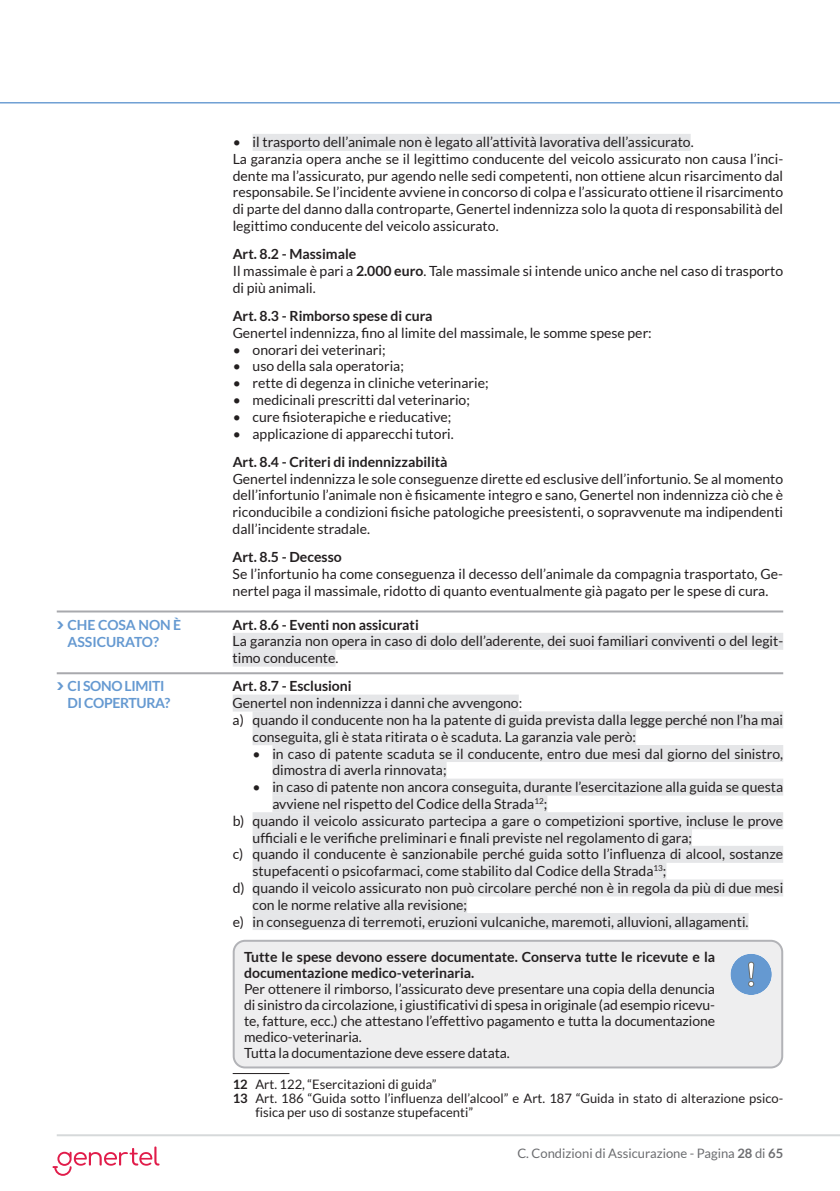
<style>
.page{position:relative;width:840px;height:1191px;background:#fff}
.page>*{position:absolute;margin:0;border:0;box-sizing:border-box;transform-origin:0 0}
.t1{font:14px/16.8px "Lato";color:#231f20}
.t2{font:700 14px/16px "Lato";color:#231f20}
.t3{font:700 14px/17px "Lato";letter-spacing:-.025em;color:#6599d1}
.t4{font:700 14px/17px "Lato";letter-spacing:-.005em;color:#6599d1}
.t5{font:13px "Lato";color:#231f20}
.t6{font:13px "Lato";color:#6c6d70}
.s1{font-weight:700}
</style>
<div class="page">
<hr style="left:57px;top:1134px;width:782px;height:2px;background:#d6d9da">
<hr style="left:0;top:102px;width:839px;height:1px;background:#6599d1">
<svg style="left:52px;top:1146px;width:107px;height:29px"></svg>
<div style="left:252px;top:134px;width:438px;height:17px;background:#e5e6e8"></div>
<hr style="left:57px;top:610px;width:725px;height:2px;background:#a8a9ad">
<div style="left:232px;top:633px;width:550px;height:17px;background:#e5e6e8"></div>
<div style="left:232px;top:649px;width:103px;height:17px;background:#e5e6e8"></div>
<hr style="left:57px;top:672px;width:725px;height:2px;background:#a8a9ad">
<div style="left:232px;top:694px;width:286px;height:17px;background:#e5e6e8"></div>
<div style="left:252px;top:711px;width:530px;height:17px;background:#e5e6e8"></div>
<div style="left:252px;top:728px;width:383px;height:17px;background:#e5e6e8"></div>
<div style="left:272px;top:745px;width:510px;height:17px;background:#e5e6e8"></div>
<div style="left:272px;top:762px;width:174px;height:17px;background:#e5e6e8"></div>
<div style="left:272px;top:778px;width:510px;height:17px;background:#e5e6e8"></div>
<div style="left:272px;top:795px;width:262px;height:17px;background:#e5e6e8"></div>
<div style="left:534px;top:795px;width:9px;height:17px;background:#e5e6e8"></div>
<hr style="left:543px;top:795px;width:4px;height:17px;background:#e5e6e8">
<div style="left:252px;top:812px;width:530px;height:17px;background:#e5e6e8"></div>
<div style="left:252px;top:829px;width:439px;height:17px;background:#e5e6e8"></div>
<div style="left:252px;top:846px;width:530px;height:17px;background:#e5e6e8"></div>
<div style="left:252px;top:862px;width:401px;height:17px;background:#e5e6e8"></div>
<div style="left:653px;top:862px;width:9px;height:17px;background:#e5e6e8"></div>
<hr style="left:662px;top:862px;width:4px;height:17px;background:#e5e6e8">
<div style="left:252px;top:879px;width:530px;height:17px;background:#e5e6e8"></div>
<div style="left:252px;top:896px;width:215px;height:17px;background:#e5e6e8"></div>
<div style="left:252px;top:913px;width:496px;height:17px;background:#e5e6e8"></div>
<hr style="left:232px;top:1073px;width:57px;height:1px;background:#231f20">
<div style="left:233px;top:940px;width:548px;height:127px;background:#eeeeef;border-radius:11px"></div>
<div style="left:232px;top:939px;width:550px;height:129px;border:2px solid #b2b3b7;border-radius:11px"></div>
<div style="left:730px;top:953px;width:41px;height:42px;background:#6599d1;border-radius:50%"></div>
<svg style="left:748px;top:961px;width:5px;height:26px"></svg>
<p class="t4" style="left:68px;top:616px;width:115px">CHE COSA NON È<br>ASSICURATO?</p>
<p class="t3" style="left:68px;top:677px;width:104px">CI SONO LIMITI<br>DI COPERTURA?</p>
<p class="t1" style="left:232px;top:134px;width:551px">• il trasporto dell’animale non è legato all’attività lavorativa dell’assicurato.<br>La garanzia opera anche se il legittimo conducente del veicolo assicurato non causa l’inci&shy;dente ma l’assicurato, pur agendo nelle sedi competenti, non ottiene alcun risarcimento dal responsabile. Se l’incidente avviene in concorso di colpa e l’assicurato ottiene il risarcimento di parte del danno dalla controparte, Genertel indennizza solo la quota di responsabilità del legittimo conducente del veicolo assicurato.</p>
<p class="t1" style="left:232px;top:246px;width:551px"><span class="s1">Art. 8.2 - Massimale<br></span>Il massimale è pari a <span class="s1">2.000 euro</span>. Tale massimale si intende unico anche nel caso di trasporto di più animali.</p>
<p class="t2" style="left:232px;top:308px;width:201px">Art. 8.3 - Rimborso spese di cura</p>
<p class="t1" style="left:232px;top:324px;width:420px">Genertel indennizza, fino al limite del massimale, le somme spese per:</p>
<p class="t1" style="left:232px;top:341px;width:154px">• onorari dei veterinari;</p>
<p class="t1" style="left:232px;top:358px;width:173px">• uso della sala operatoria;</p>
<p class="t1" style="left:232px;top:374px;width:257px">• rette di degenza in cliniche veterinarie;</p>
<p class="t1" style="left:232px;top:391px;width:238px">• medicinali prescritti dal veterinario;</p>
<p class="t1" style="left:232px;top:408px;width:220px">• cure fisioterapiche e rieducative;</p>
<p class="t1" style="left:232px;top:425px;width:222px">• applicazione di apparecchi tutori.</p>
<p class="t2" style="left:232px;top:453px;width:216px">Art. 8.4 - Criteri di indennizzabilità</p>
<p class="t1" style="left:232px;top:470px;width:551px;text-align:justify">Genertel indennizza le sole conseguenze dirette ed esclusive dell’infortunio. Se al momento dell’infortunio l’animale non è fisicamente integro e sano, Genertel non indennizza ciò che è riconducibile a condizioni fisiche patologiche preesistenti, o sopravvenute ma indipendenti dall’incidente stradale.</p>
<p class="t2" style="left:232px;top:549px;width:111px">Art. 8.5 - Decesso</p>
<p class="t1" style="left:232px;top:565px;width:551px">Se l’infortunio ha come conseguenza il decesso dell’animale da compagnia trasportato, Ge&shy;nertel paga il massimale, ridotto di quanto eventualmente già pagato per le spese di cura.</p>
<p class="t2" style="left:232px;top:616px;width:187px">Art. 8.6 - Eventi non assicurati</p>
<p class="t1" style="left:232px;top:633px;width:551px">La garanzia non opera in caso di dolo dell’aderente, dei suoi familiari conviventi o del legit&shy;timo conducente.</p>
<p class="t2" style="left:232px;top:678px;width:120px">Art. 8.7 - Esclusioni</p>
<p class="t1" style="left:232px;top:694px;width:291px">Genertel non indennizza i danni che avvengono:</p>
<p class="t1" style="left:232px;top:711px;width:551px">a) quando il conducente non ha la patente di guida prevista dalla legge perché non l’ha mai</p>
<p class="t1" style="left:252px;top:728px;width:385px">conseguita, gli è stata ritirata o è scaduta. La garanzia vale però:</p>
<p class="t1" style="left:272px;top:745px;width:512px;text-indent:-20px">• in caso di patente scaduta se il conducente, entro due mesi dal giorno del sinistro, dimostra di averla rinnovata;</p>
<p class="t1" style="left:252px;top:778px;width:532px">• in caso di patente non ancora conseguita, durante l’esercitazione alla guida se questa</p>
<p class="t1" style="left:272px;top:795px;width:276px">avviene nel rispetto del Codice della Strada<sup>12</sup>;</p>
<p class="t1" style="left:232px;top:812px;width:551px">b) quando il veicolo assicurato partecipa a gare o competizioni sportive, incluse le prove</p>
<p class="t1" style="left:252px;top:829px;width:440px">ufficiali e le verifiche preliminari e finali previste nel regolamento di gara;</p>
<p class="t1" style="left:232px;top:845px;width:551px">c) quando il conducente è sanzionabile perché guida sotto l’influenza di alcool, sostanze</p>
<p class="t1" style="left:252px;top:862px;width:415px">stupefacenti o psicofarmaci, come stabilito dal Codice della Strada<sup>13</sup>;</p>
<p class="t1" style="left:232px;top:879px;width:551px">d) quando il veicolo assicurato non può circolare perché non è in regola da più di due mesi</p>
<p class="t1" style="left:252px;top:896px;width:216px">con le norme relative alla revisione;</p>
<p class="t1" style="left:232px;top:913px;width:517px">e) in conseguenza di terremoti, eruzioni vulcaniche, maremoti, alluvioni, allagamenti.</p>
<p class="t2" style="left:244px;top:948px;width:472px">Tutte le spese devono essere documentate. Conserva tutte le ricevute e la documentazione medico-veterinaria.</p>
<p class="t1" style="left:244px;top:980px;width:472px;line-height:16px">Per ottenere il rimborso, l’assicurato deve presentare una copia della denuncia di sinistro da circolazione, i giustificativi di spesa in originale (ad esempio ricevu&shy;te, fatture, ecc.) che attestano l’effettivo pagamento e tutta la documentazione medico-veterinaria.<br>Tutta la documentazione deve essere datata.</p>
<p class="t5" style="left:232px;top:1077px;width:205px"><span class="s1">12</span> Art. 122, “Esercitazioni di guida”</p>
<p class="t5" style="left:232px;top:1091px;width:551px"><span class="s1">13</span> Art. 186 “Guida sotto l’influenza dell’alcool” e Art. 187 “Guida in stato di alterazione psico-</p>
<p class="t5" style="left:255px;top:1105px;width:219px">fisica per uso di sostanze stupefacenti”</p>
<p class="t6" style="left:517px;top:1146px;width:267px">C. Condizioni di Assicurazione - Pagina <span class="s1">28</span> di <span class="s1">65</span></p>
</div>
